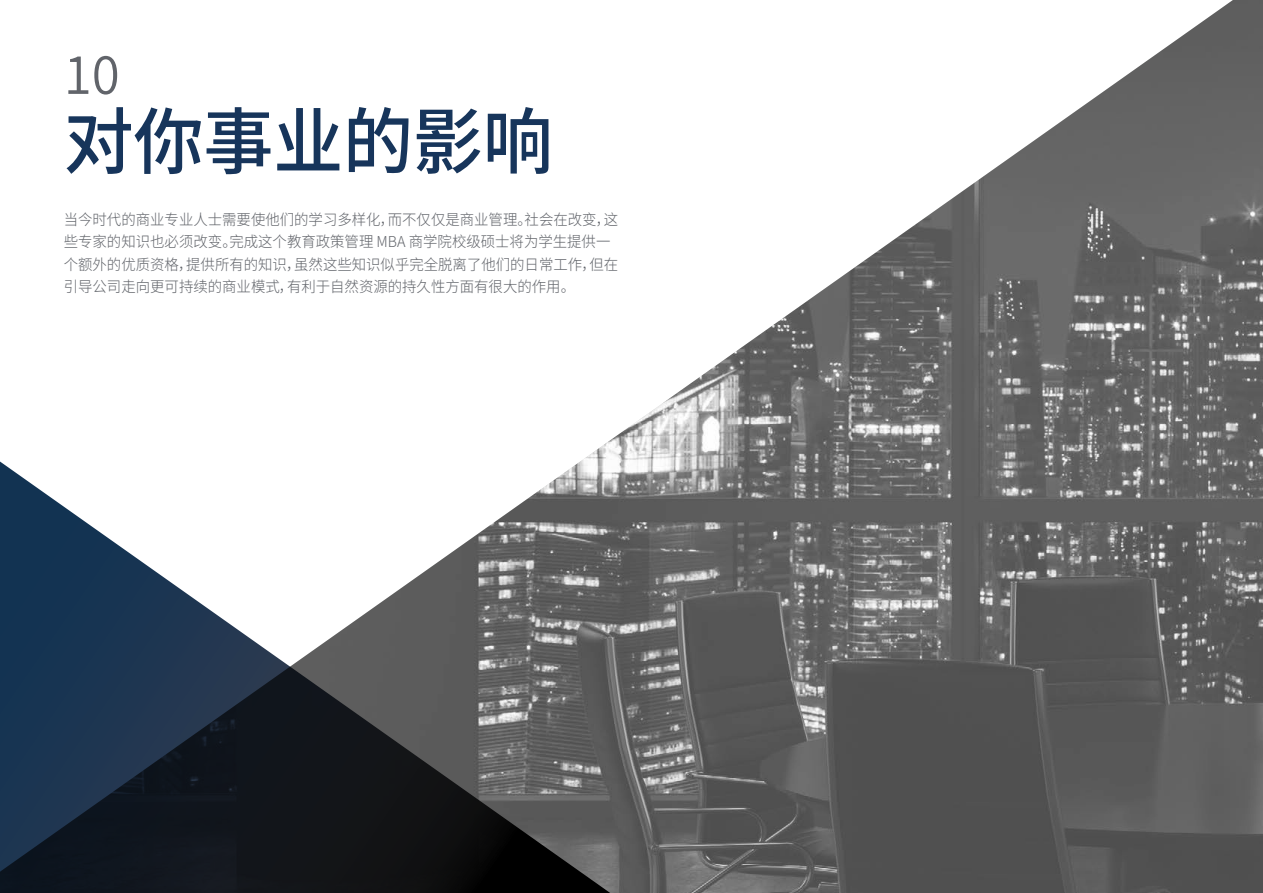
<style>
.page{position:relative;width:1263px;height:893px;background:#fff}
.page>*{position:absolute;margin:0;border:0;box-sizing:border-box;transform-origin:0 0}
.t1{font:500 72px "Source Han Sans CN";color:#17355b}
.t2{font:52.5px "Source Han Sans CN";color:#61646a}
.t3{font:300 15px/22.5px "Source Han Sans CN";color:#61646a;scale:.96 1}
</style>
<div class="page">
<img style="left:602px;top:0;width:661px;height:893px">
<svg style="left:0;top:446px;width:640px;height:447px"></svg>
<h2 class="t2" style="left:64px;top:45px;width:57px">10</h2>
<h1 class="t1" style="left:64px;top:101px;width:490px">对你事业的影响</h1>
<p class="t3" style="left:64px;top:208px;width:579px">当今时代的商业专业人士需要使他们的学习多样化，而不仅仅是商业管理。社会在改变，这些专家的知识也必须改变。完成这个教育政策管理 MBA 商学院校级硕士将为学生提供一个额外的优质资格，提供所有的知识，虽然这些知识似乎完全脱离了他们的日常工作，但在引导公司走向更可持续的商业模式，有利于自然资源的持久性方面有很大的作用。</p>
</div>
